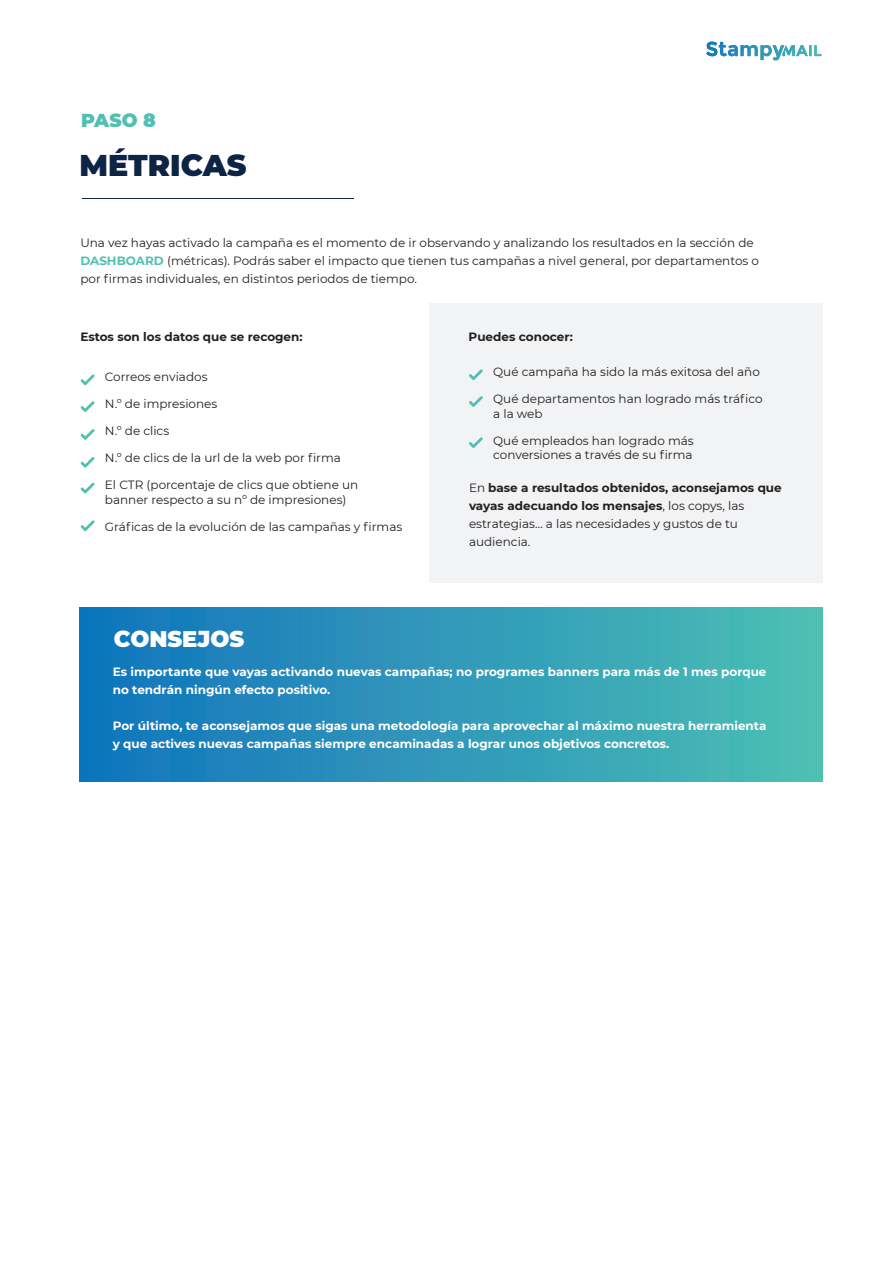
<style>
.page{position:relative;width:893px;height:1263px;background:#fff}
.page>*{position:absolute;margin:0;border:0;box-sizing:border-box;transform-origin:0 0}
.t1{font:900 30px "Montserrat";color:#0d2445}
.t2{font:900 22.5px "Montserrat";color:#fff}
.t3{font:900 18.75px "Montserrat";color:#51c0b2}
.t4{font:12px/14.4px "Montserrat";color:#231f20}
.t5{font:700 12px/18px "Montserrat";color:#fff}
.t6{font:700 12px/18px "Montserrat";color:#231f20}
.s1{font-weight:700;color:#51c0b2}
.s2{font-weight:400}
</style>
<div class="page">
<svg style="left:706px;top:42px;width:115px;height:18px"></svg>
<div style="left:429px;top:303px;width:394px;height:279px;background:#f2f3f4"></div>
<hr style="left:82px;top:198px;width:272px;height:1px;background:#0d2445">
<svg style="left:81px;top:374px;width:14px;height:11px"></svg>
<svg style="left:81px;top:401px;width:14px;height:11px"></svg>
<svg style="left:81px;top:429px;width:14px;height:11px"></svg>
<svg style="left:81px;top:457px;width:14px;height:11px"></svg>
<svg style="left:81px;top:483px;width:14px;height:10px"></svg>
<svg style="left:81px;top:520px;width:14px;height:11px"></svg>
<svg style="left:469px;top:369px;width:14px;height:11px"></svg>
<svg style="left:469px;top:396px;width:14px;height:11px"></svg>
<svg style="left:469px;top:437px;width:14px;height:11px"></svg>
<div style="left:79px;top:607px;width:744px;height:175px;background:linear-gradient(to right,#1173bd,#4ebfb4)"></div>
<h3 class="t3" style="left:81px;top:106px;width:76px">PASO 8</h3>
<h1 class="t1" style="left:79px;top:142px;width:169px">MÉTRICAS</h1>
<p class="t4" style="left:80px;top:233px;width:680px;line-height:18px">Una vez hayas activado la campaña es el momento de ir observando y analizando los resultados en la sección de<br><span class="s1">DASHBOARD</span> (métricas). Podrás saber el impacto que tienen tus campañas a nivel general, por departamentos o por firmas individuales, en distintos periodos de tiempo.</p>
<p class="t6" style="left:80px;top:327px;width:224px">Estos son los datos que se recogen:</p>
<p class="t4" style="left:105px;top:369px;width:104px">Correos enviados</p>
<p class="t4" style="left:105px;top:396px;width:114px">N.º de impresiones</p>
<p class="t4" style="left:105px;top:423px;width:66px">N.º de clics</p>
<p class="t4" style="left:105px;top:450px;width:237px">N.º de clics de la url de la web por firma</p>
<p class="t4" style="left:105px;top:477px;width:255px">El CTR (porcentaje de clics que obtiene un banner respecto a su nº de impresiones)</p>
<p class="t4" style="left:105px;top:519px;width:299px">Gráficas de la evolución de las campañas y firmas</p>
<p class="t6" style="left:469px;top:327px;width:106px">Puedes conocer:</p>
<p class="t4" style="left:493px;top:364px;width:268px">Qué campaña ha sido la más exitosa del año</p>
<p class="t4" style="left:493px;top:391px;width:271px">Qué departamentos han logrado más tráfico a la web</p>
<p class="t4" style="left:493px;top:433px;width:202px">Qué empleados han logrado más conversiones a través de su firma</p>
<p class="t6" style="left:469px;top:479px;width:314px"><span class="s2">En</span> base a resultados obtenidos, aconsejamos que vayas adecuando los mensajes<span class="s2">, los copys, las estrategias… a las necesidades y gustos de tu audiencia.</span></p>
<h2 class="t2" style="left:114px;top:622px;width:132px">CONSEJOS</h2>
<p class="t5" style="left:113px;top:663px;width:655px">Es importante que vayas activando nuevas campañas; no programes banners para más de 1 mes porque no tendrán ningún efecto positivo.</p>
<p class="t5" style="left:113px;top:717px;width:655px">Por último, te aconsejamos que sigas una metodología para aprovechar al máximo nuestra herramienta y que actives nuevas campañas siempre encaminadas a lograr unos objetivos concretos.</p>
</div>
